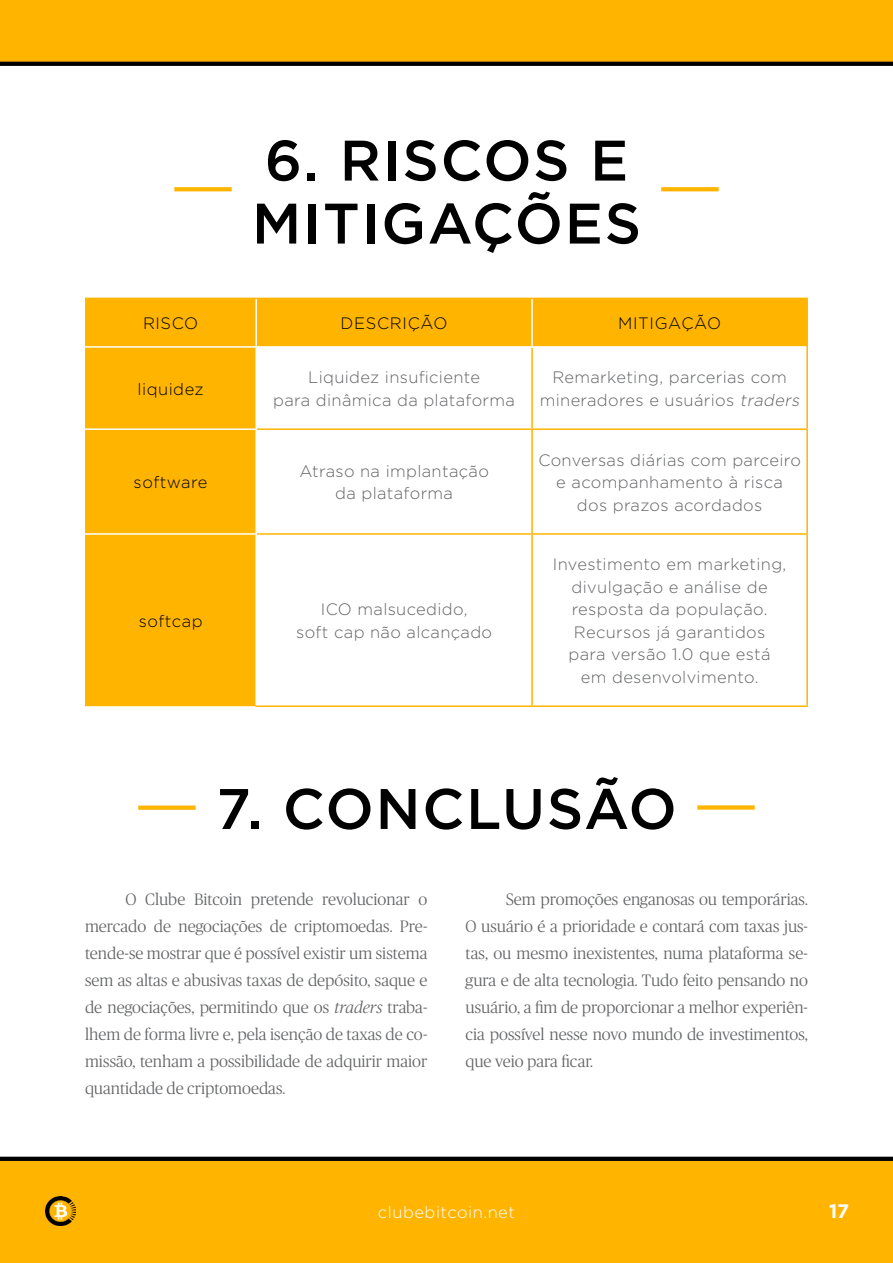
<style>
.page{position:relative;width:893px;height:1263px;background:#fff}
.page>*{position:absolute;margin:0;border:0;box-sizing:border-box;transform-origin:0 0}
.t1{font:500 57px/63px "Gotham";letter-spacing:.03em;color:#000}
.t2{font:700 19.5px "Gotham";color:#fff}
.t3{font:300 16.5px/27px "Publico";color:#636466;text-align:justify}
.t4{font:300 16.5px/22.5px "Gotham";letter-spacing:.02em;color:#636466;text-align:center}
.t5{font:300 16.5px "Gotham";color:#000}
.t6{font:300 16.5px "Gotham";letter-spacing:.03em;color:#fff}
.s1{font-style:italic}
</style>
<div class="page">
<div style="left:0;top:1159px;width:893px;height:104px;background:#ffb400"></div>
<div style="left:0;top:0;width:893px;height:63px;background:#ffb400"></div>
<svg style="left:0;top:62px;width:893px;height:4px;background:#050505"></svg>
<svg style="left:0;top:1157px;width:893px;height:4px;background:#030200"></svg>
<img style="left:45px;top:1196px;width:30px;height:30px">
<div style="left:138px;top:805px;width:58px;height:5px;background:#ffb400"></div>
<div style="left:697px;top:805px;width:58px;height:5px;background:#ffb400"></div>
<svg style="left:174px;top:187px;width:58px;height:4px"></svg>
<svg style="left:661px;top:187px;width:58px;height:4px"></svg>
<svg style="left:85px;top:299px;width:721px;height:407px"></svg>
<hr style="left:531px;top:535px;width:2px;height:170px;background:#ffb400">
<hr style="left:806px;top:535px;width:2px;height:170px;background:#ffb400">
<hr style="left:257px;top:428px;width:275px;height:2px;background:#ffb400">
<hr style="left:532px;top:428px;width:276px;height:2px;background:#ffb400">
<hr style="left:531px;top:430px;width:2px;height:103px;background:#ffb400">
<hr style="left:806px;top:430px;width:2px;height:103px;background:#ffb400">
<hr style="left:257px;top:533px;width:275px;height:2px;background:#ffb400">
<hr style="left:532px;top:533px;width:276px;height:2px;background:#ffb400">
<hr style="left:255px;top:705px;width:277px;height:2px;background:#ffb400">
<hr style="left:532px;top:705px;width:276px;height:2px;background:#ffb400">
<hr style="left:531px;top:348px;width:2px;height:80px;background:#ffb400">
<hr style="left:806px;top:347px;width:2px;height:81px;background:#ffb400">
<hr style="left:85px;top:298px;width:171px;height:1px;background:#ffb400">
<hr style="left:256px;top:298px;width:276px;height:1px;background:#ffb400">
<hr style="left:532px;top:298px;width:276px;height:1px;background:#ffb400">
<hr style="left:806px;top:299px;width:2px;height:48px;background:#ffb400">
<hr style="left:255px;top:348px;width:2px;height:80px;background:#fff">
<hr style="left:255px;top:430px;width:2px;height:103px;background:#fff">
<hr style="left:255px;top:535px;width:2px;height:170px;background:#fff">
<hr style="left:85px;top:346px;width:171px;height:2px;background:#fff">
<hr style="left:85px;top:428px;width:172px;height:2px;background:#fff">
<hr style="left:85px;top:533px;width:172px;height:2px;background:#fff">
<hr style="left:531px;top:299px;width:2px;height:47px;background:#fff">
<hr style="left:255px;top:299px;width:2px;height:47px;background:#fff">
<hr style="left:256px;top:346px;width:276px;height:2px;background:#fff">
<hr style="left:532px;top:346px;width:274px;height:2px;background:#fff">
<h1 class="t1" style="left:252px;top:128px;width:391px">6. RISCOS E<br>MITI GAÇÕES</h1>
<p class="t5" style="left:143px;top:313px;width:12px">RISCO</p>
<p class="t5" style="left:341px;top:313px;width:13px">DESCRIÇÃO</p>
<p class="t5" style="left:618px;top:313px;width:13px">MITIGAÇÃO</p>
<p class="t5" style="left:138px;top:378px;width:68px">liquidez</p>
<p class="t4" style="left:273px;top:366px;width:243px">Liquidez insuficiente<br>para dinâmica da plataforma</p>
<p class="t4" style="left:540px;top:366px;width:265px">Remarketing, parcerias com mineradores e usuários <span class="s1">traders</span></p>
<p class="t5" style="left:134px;top:472px;width:75px">software</p>
<p class="t4" style="left:299px;top:459px;width:191px">Atraso na implantação da plataforma</p>
<p class="t4" style="left:538px;top:448px;width:264px">Conversas diárias com parceiro e acompanhamento à risca<br>dos prazos acordados</p>
<p class="t5" style="left:139px;top:610px;width:65px">softcap</p>
<p class="t4" style="left:296px;top:598px;width:197px;text-align:left;text-indent:61px">malsucedido, soft cap não alcançado</p>
<p class="t4" style="left:321px;top:598px;width:11px">ICO</p>
<p class="t4" style="left:553px;top:553px;width:235px">I nvestimento em marketing, divulgação e análise de resposta da população.<br>Recursos já garantidos<br>para versão 1.0 que está<br>em desenvolvimento.</p>
<h1 class="t1" style="left:216px;top:776px;width:451px">7. CO NCLUSÃO</h1>
<p class="t3" style="left:85px;top:886px;width:344px;text-indent:40px">O Clube Bitcoin pretende revolucionar o mercado de negociações de criptomoedas. Pre&shy;tende-se mostrar que é possível existir um sistema sem as altas e abusivas taxas de depósito, saque e de negociações, permitindo que os <span class="s1">traders</span> traba&shy;lhem de forma livre e, pela isenção de taxas de co&shy;missão, tenham a possibilidade de adquirir maior quantidade de criptomoedas.</p>
<p class="t3" style="left:466px;top:886px;width:344px;text-indent:40px">Sem promoções enganosas ou temporárias.<br>O usuário é a prioridade e contará com taxas jus&shy;tas, ou mesmo inexistentes, numa plataforma se&shy;gura e de alta tecnologia. Tudo feito pensando no usuário, a fim de proporcionar a melhor experiên&shy;cia possível nesse novo mundo de investimentos, que veio para ficar.</p>
<p class="t6" style="left:378px;top:1201px;width:139px">clubebitcoin.net</p>
<p class="t2" style="left:829px;top:1198px;width:22px">17</p>
</div>
